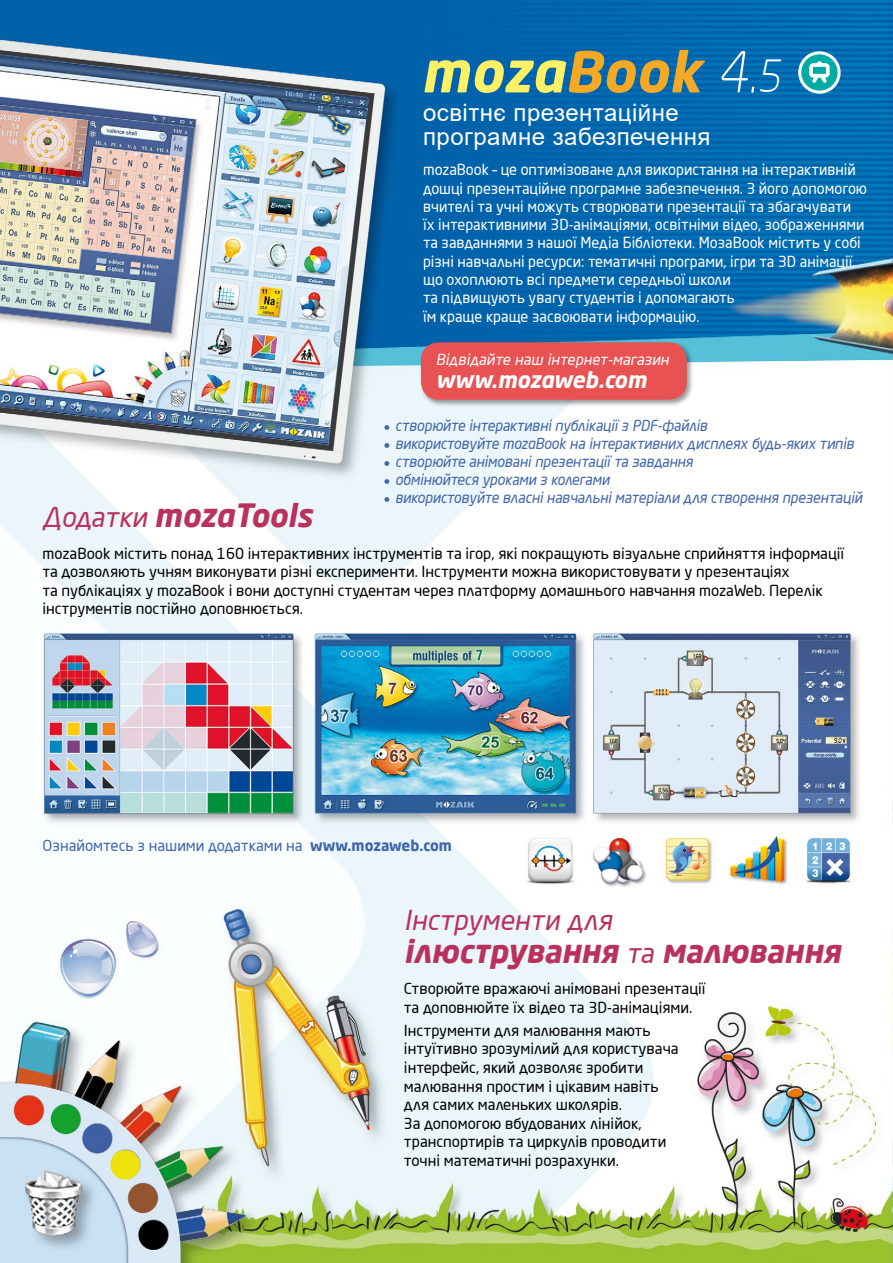
<style>
.page{position:relative;width:893px;height:1263px;background:#fff}
.page>*{position:absolute;margin:0;border:0;box-sizing:border-box;transform-origin:0 0}
.t1{font:italic 700 55.5px "Neo Sans Pro";letter-spacing:.01em;color:#fff165}
.t2{font:italic 700 31.5px "Neo Sans Pro";color:#b9315c}
.t3{font:italic 27px "Neo Sans Pro";color:#b9315c}
.t4{font:24px/24px "Arial";letter-spacing:.02em;color:#fff}
.t5{font:italic 700 22.2px "Neo Sans Pro";color:#fff}
.t6{font:15px/18.6px "Neo Sans Pro";color:#000}
.t7{font:15px/18.3px "Neo Sans Pro";color:#fff}
.t8{font:italic 15px "Neo Sans Pro";letter-spacing:-.01em;color:#4066aa}
.t9{font:15px "Neo Sans Pro";color:#4066aa}
.t10{font:italic 15px "Neo Sans Pro";color:#fff}
.s1{color:#f6a924}
.s2{font-weight:300;font-style:normal;color:#fff}
.s3{font-weight:300;font-style:normal;font-size:43.5px;color:#fff}
.s4{font-weight:400;font-size:27px}
.s5{font-weight:700}
</style>
<div class="page">
<img style="left:0;top:0;width:893px;height:1263px">
<div style="left:419px;top:341px;width:275px;height:66px;background:#000;opacity:.4"></div>
<div style="left:421px;top:342px;width:266px;height:58px;background:#e85252;border-radius:18px"></div>
<svg style="left:798px;top:51px;width:43px;height:43px"></svg>
<div style="left:801px;top:54px;width:37px;height:37px;background:#00aba4;border-radius:50%"></div>
<svg style="left:809px;top:61px;width:21px;height:22px"></svg>
<h1 class="t1" style="left:421px;top:36px;width:369px">moza<span class="s1">Book</span> <span class="s2">4.</span><span class="s3">5</span></h1>
<h3 class="t4" style="left:423px;top:100px;width:289px">освітнє презентаційне програмне забезпечення</h3>
<p class="t7" style="left:423px;top:160px;width:446px">mozaBook – це оптимізоване для використання на інтерактивній дошці презентаційне програмне забезпечення. З його допомогою вчителі та учні можуть створювати презентації та збагачувати<br>їх інтерактивними 3D-анімаціями, освітніми відео, зображеннями та завданнями з нашої Медіа Бібліотеки. МозаBook містить у собі різні навчальні ресурси: тематичні програми, ігри та 3D анімації, що охоплюють всі предмети середньої школи<br>та підвищують увагу студентів і допомагають<br>їм краще краще засвоювати інформацію.</p>
<p class="t10" style="left:436px;top:350px;width:235px">Відвідайте наш інтернет-магазин</p>
<h3 class="t5" style="left:436px;top:365px;width:212px">www.mozaweb.com</h3>
<p class="t8" style="left:383px;top:417px;width:326px">• створюйте інтерактивні публікації з PDF-файлів</p>
<p class="t8" style="left:383px;top:435px;width:473px">• використовуйте mozaBook на інтерактивних дисплеях будь-яких типів</p>
<p class="t8" style="left:383px;top:453px;width:312px">• створюйте анімовані презентації та завдання</p>
<p class="t8" style="left:383px;top:471px;width:228px">• обмінюйтеся уроками з колегами</p>
<p class="t8" style="left:383px;top:489px;width:481px">• використовуйте власні навчальні матеріали для створення презентацій</p>
<h2 class="t2" style="left:43px;top:495px;width:271px"><span class="s4">Додатки</span> mozaTools</h2>
<p class="t6" style="left:43px;top:543px;width:803px">mozaBook містить понад 160 інтерактивних інструментів та ігор, які покращують візуальне сприйняття інформації та дозволяють учням виконувати різні експерименти. Інструменти можна використовувати у презентаціях<br>та публікаціях у mozaBook і вони доступні студентам через платформу домашнього навчання mozaWeb. Перелік інструментів постійно доповнюється.</p>
<p class="t9" style="left:43px;top:836px;width:411px">Ознайомтесь з нашими додатками на <span class="s5">www.mozaweb.com</span></p>
<h3 class="t3" style="left:404px;top:903px;width:210px">Інструменти для</h3>
<h2 class="t2" style="left:404px;top:931px;width:438px">ілюстрування <span class="s4">та</span> малювання</h2>
<p class="t6" style="left:404px;top:979px;width:303px">Створюйте вражаючі анімовані презентації та доповнюйте їх відео та 3D-анімаціями.</p>
<p class="t6" style="left:404px;top:1021px;width:276px">Інструменти для малювання мають інтуїтивно зрозумілий для користувача інтерфейс, який дозволяє зробити малювання простим і цікавим навіть для самих маленьких школярів.<br>За допомогою вбудованих лінійок, транспортирів та циркулів проводити точні математичні розрахунки.</p>
</div>
